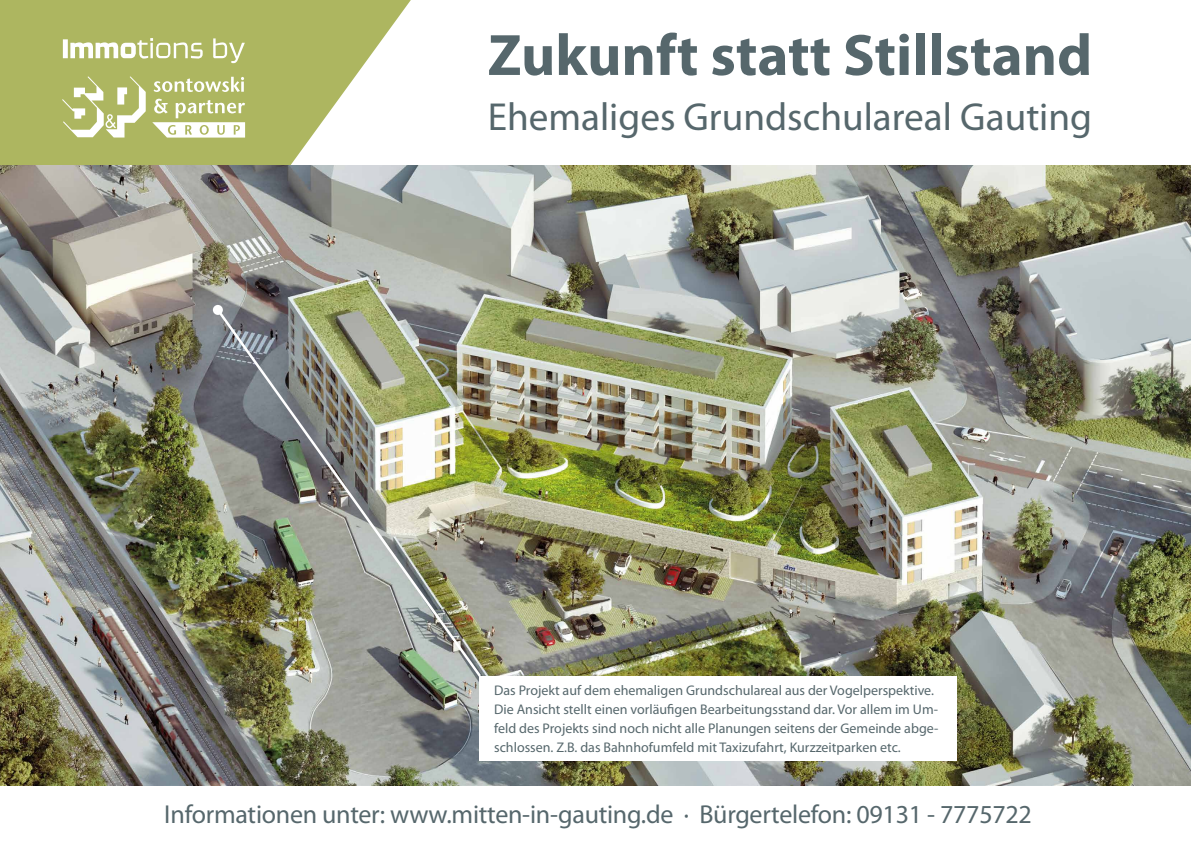
<style>
.page{position:relative;width:1191px;height:842px;background:#fff}
.page>*{position:absolute;margin:0;border:0;box-sizing:border-box;transform-origin:0 0}
.t1{font:700 58.8px "Myriad Pro";color:#56676c}
.t2{font:39.2px "Myriad Pro";color:#56676c}
.t3{font:26px "Myriad Pro";letter-spacing:-.01em;color:#56676c}
.t4{font:14px/19px "Myriad Pro";color:#56676c}
</style>
<div class="page">
<svg style="left:0;top:0;width:411px;height:165px;fill:#adb660"></svg>
<img style="left:0;top:165px;width:1191px;height:620px">
<svg style="left:62px;top:76px;width:183px;height:62px"></svg>
<svg style="left:63px;top:38px;width:182px;height:25px"></svg>
<div style="left:480px;top:676px;width:477px;height:84px;background:#fff"></div>
<img style="left:214px;top:306px;width:269px;height:373px">
<div style="left:213px;top:305px;width:10px;height:10px;background:#fff;border-radius:50%"></div>
<h1 class="t1" style="left:488px;top:17px;width:606px">Zukunft statt Stillstand</h1>
<h2 class="t2" style="left:488px;top:93px;width:606px">Ehemaliges Grundschulareal Gauting</h2>
<p class="t4" style="left:494px;top:680px;width:446px">Das Projekt auf dem ehemaligen Grundschulareal aus der Vogelperspektive.<br>Die Ansicht stellt einen vorläufigen Bearbeitungsstand dar. Vor allem im Um&shy;feld des Projekts sind noch nicht alle Planungen seitens der Gemeinde abge&shy;schlossen. Z.B. das Bahnhofumfeld mit Taxizufahrt, Kurzzeitparken etc.</p>
<h3 class="t3" style="left:164px;top:799px;width:869px">Informationen unter: www.mitten-in-gauting.de ∙ Bürgertelefon: 09131 - 7775722</h3>
</div>
